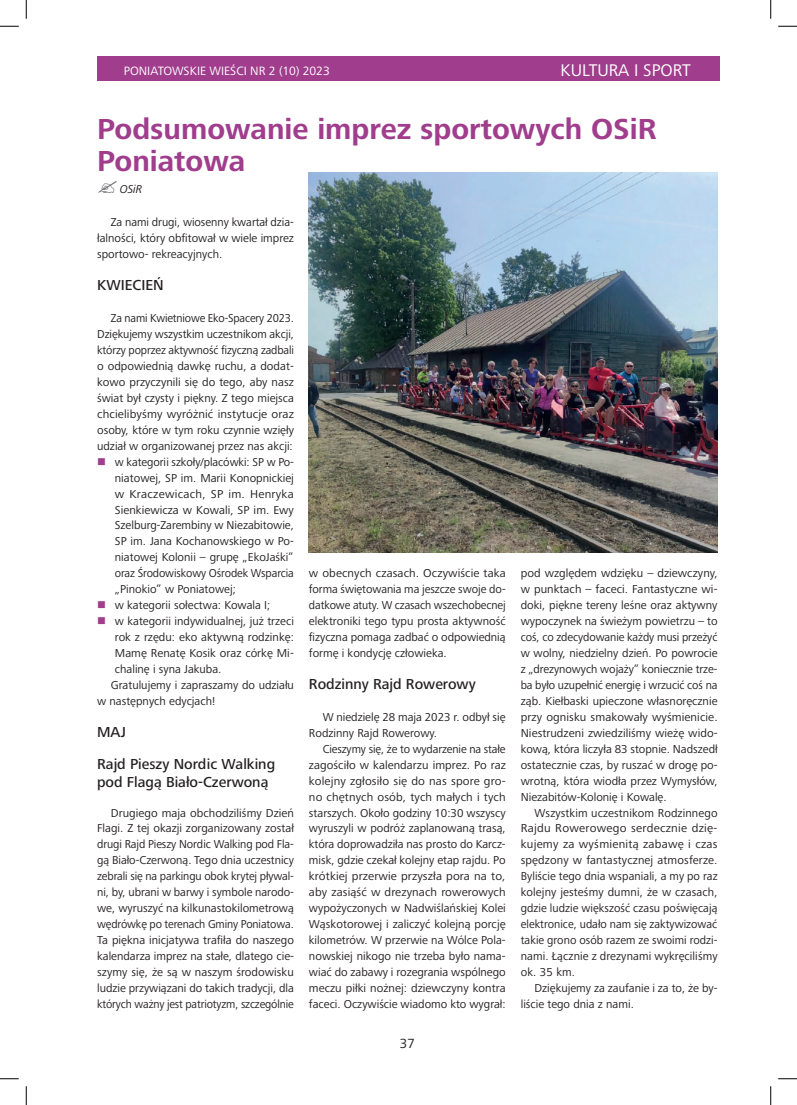
<style>
.page{position:relative;width:797px;height:1105px;background:#fff}
.page>*{position:absolute;margin:0;border:0;box-sizing:border-box;transform-origin:0 0}
.t1{font:700 30px/32.5px "Frutiger Next";color:#a03d8c}
.t2{font:17.5px "Frutiger Next";color:#fff}
.t3{font:500 15px/31.9px "Frutiger Next";color:#231f20}
.t4{font:13.75px "Frutiger Next";color:#231f20}
.t5{font:12.5px "Frutiger Next";color:#fff}
.t6{font:11.88px/16px "Frutiger Next";color:#231f20;text-align:justify}
.t7{font:11.88px "Frutiger Next";color:#231f20;scale:1.04 1}
.t8{font:11.88px "Frutiger Next";color:#231f20;scale:.96 1}
.t9{font:11.88px "Frutiger Next";letter-spacing:.02em;color:#231f20;scale:1.04 1}
.t10{font:italic 11.88px "Frutiger Next";color:#231f20}
</style>
<div class="page">
<img style="left:309px;top:172px;width:408px;height:380px">
<div style="left:97px;top:56px;width:622px;height:25px;background:#a03d8c"></div>
<svg style="left:0;top:25px;width:19px;height:2px"></svg>
<svg style="left:778px;top:25px;width:19px;height:2px"></svg>
<svg style="left:0;top:1078px;width:19px;height:1px"></svg>
<svg style="left:778px;top:1078px;width:19px;height:1px"></svg>
<svg style="left:25px;top:0;width:2px;height:19px"></svg>
<svg style="left:25px;top:1086px;width:2px;height:19px"></svg>
<svg style="left:770px;top:0;width:1px;height:19px"></svg>
<svg style="left:770px;top:1086px;width:1px;height:19px"></svg>
<p class="t5" style="left:124px;top:63px;width:208px">PONIATOWSKIE WIEŚCI NR 2 (10) 2023</p>
<h2 class="t2" style="left:560px;top:60px;width:132px">KULTURA I SPORT</h2>
<h1 class="t1" style="left:97px;top:113px;width:561px">Podsumowanie imprez sportowych OSiR<br>Poniatowa</h1>
<p class="t10" style="left:120px;top:182px;width:24px">OSiR</p>
<p class="t6" style="left:97px;top:214px;width:198px;text-indent:14px">Za nami drugi, wiosenny kwartał dzia&shy;łalności, który obfitował w wiele imprez sportowo- rekreacyjnych.</p>
<p class="t3" style="left:97px;top:269px;width:68px">KWIECIEŃ</p>
<p class="t8" style="left:111px;top:311px;width:192px">Za nami Kwietniowe Eko-Spacery 2023.</p>
<p class="t6" style="left:97px;top:326px;width:198px">Dziękujemy wszystkim uczestnikom akcji,</p>
<p class="t6" style="left:97px;top:342px;width:198px">którzy poprzez aktywność fizyczną zadbali</p>
<p class="t6" style="left:97px;top:358px;width:198px">o odpowiednią dawkę ruchu, a dodat-</p>
<p class="t6" style="left:97px;top:374px;width:198px">kowo przyczynili się do tego, aby nasz</p>
<p class="t6" style="left:97px;top:390px;width:198px">świat był czysty i piękny. Z tego miejsca</p>
<p class="t7" style="left:97px;top:407px;width:191px">chcielibyśmy wyróżnić instytucje oraz</p>
<p class="t6" style="left:97px;top:422px;width:198px">osoby, które w tym roku czynnie wzięły</p>
<p class="t6" style="left:97px;top:438px;width:197px">udział w organizowanej przez nas akcji:</p>
<p class="t6" style="left:115px;top:454px;width:180px">w kategorii szkoły/placówki: SP w Po-</p>
<p class="t6" style="left:115px;top:470px;width:180px">niatowej, SP im. Marii Konopnickiej</p>
<p class="t9" style="left:115px;top:487px;width:174px">w Kraczewicach, SP im. Henryka</p>
<p class="t6" style="left:115px;top:502px;width:181px">Sienkiewicza w Kowali, SP im. Ewy</p>
<p class="t6" style="left:115px;top:517px;width:180px">Szelburg-Zarembiny w Niezabitowie,</p>
<p class="t6" style="left:115px;top:533px;width:180px">SP im. Jana Kochanowskiego w Po-</p>
<p class="t6" style="left:115px;top:549px;width:180px">niatowej Kolonii – grupę „EkoJaśki”</p>
<p class="t6" style="left:115px;top:565px;width:180px">oraz Środowiskowy Ośrodek Wsparcia</p>
<p class="t6" style="left:115px;top:581px;width:122px">„Pinokio” w Poniatowej;</p>
<p class="t6" style="left:115px;top:597px;width:157px">w kategorii sołectwa: Kowala I;</p>
<p class="t6" style="left:115px;top:613px;width:180px">w kategorii indywidualnej, już trzeci</p>
<p class="t6" style="left:115px;top:629px;width:180px">rok z rzędu: eko aktywną rodzinkę:</p>
<p class="t6" style="left:115px;top:645px;width:180px">Mamę Renatę Kosik oraz córkę Mi-</p>
<p class="t6" style="left:115px;top:661px;width:108px">chalinę i syna Jakuba.</p>
<p class="t6" style="left:111px;top:677px;width:184px">Gratulujemy i zapraszamy do udziału</p>
<p class="t6" style="left:97px;top:693px;width:120px">w następnych edycjach!</p>
<p class="t3" style="left:97px;top:716px;width:179px">MAJ<br>Rajd Pieszy Nordic Walking</p>
<p class="t3" style="left:97px;top:766px;width:173px">pod Flagą Biało-Czerwoną</p>
<p class="t6" style="left:97px;top:804px;width:198px;text-indent:14px">Drugiego maja obchodziliśmy Dzień Flagi. Z tej okazji zorganizowany został drugi Rajd Pieszy Nordic Walking pod Fla&shy;gą Biało-Czerwoną. Tego dnia uczestnicy zebrali się na parkingu obok krytej pływal&shy;ni, by, ubrani w barwy i symbole narodo&shy;we, wyruszyć na kilkunastokilometrową wędrówkę po terenach Gminy Poniatowa.<br>Ta piękna inicjatywa trafiła do naszego kalendarza imprez na stałe, dlatego cie&shy;szymy się, że są w naszym środowisku ludzie przywiązani do takich tradycji, dla których ważny jest patriotyzm, szczególnie</p>
<p class="t6" style="left:309px;top:565px;width:198px">w obecnych czasach. Oczywiście taka forma świętowania ma jeszcze swoje do&shy;datkowe atuty. W czasach wszechobecnej elektroniki tego typu prosta aktywność fizyczna pomaga zadbać o odpowiednią formę i kondycję człowieka.</p>
<p class="t3" style="left:309px;top:668px;width:168px">Rodzinny Rajd Rowerowy</p>
<p class="t6" style="left:309px;top:709px;width:198px;text-indent:14px">W niedzielę 28 maja 2023 r. odbył się<br>Rodzinny Rajd Rowerowy.</p>
<p class="t6" style="left:309px;top:741px;width:198px;text-indent:14px">Cieszymy się, że to wydarzenie na stałe zagościło w kalendarzu imprez. Po raz kolejny zgłosiło się do nas spore gro&shy;no chętnych osób, tych małych i tych starszych. Około godziny 10:30 wszyscy wyruszyli w podróż zaplanowaną trasą, która doprowadziła nas prosto do Karcz&shy;misk, gdzie czekał kolejny etap rajdu. Po krótkiej przerwie przyszła pora na to, aby zasiąść w drezynach rowerowych wypożyczonych w Nadwiślańskiej Kolei Wąskotorowej i zaliczyć kolejną porcję kilometrów. W przerwie na Wólce Pola&shy;nowskiej nikogo nie trzeba było nama&shy;wiać do zabawy i rozegrania wspólnego meczu piłki nożnej: dziewczyny kontra faceci. Oczywiście wiadomo kto wygrał:</p>
<p class="t6" style="left:521px;top:565px;width:198px">pod względem wdzięku – dziewczyny, w punktach – faceci. Fantastyczne wi&shy;doki, piękne tereny leśne oraz aktywny wypoczynek na świeżym powietrzu – to coś, co zdecydowanie każdy musi przeżyć w wolny, niedzielny dzień. Po powrocie z „drezynowych wojaży” koniecznie trze&shy;ba było uzupełnić energię i wrzucić coś na ząb. Kiełbaski upieczone własnoręcznie przy ognisku smakowały wyśmienicie.<br>Niestrudzeni zwiedziliśmy wieżę wido&shy;kową, która liczyła 83 stopnie. Nadszedł ostatecznie czas, by ruszać w drogę po&shy;wrotną, która wiodła przez Wymysłów, Niezabitów-Kolonię i Kowalę.</p>
<p class="t6" style="left:521px;top:804px;width:198px;text-indent:14px">Wszystkim uczestnikom Rodzinnego Rajdu Rowerowego serdecznie dzię&shy;kujemy za wyśmienitą zabawę i czas spędzony w fantastycznej atmosferze.<br>Byliście tego dnia wspaniali, a my po raz kolejny jesteśmy dumni, że w czasach, gdzie ludzie większość czasu poświęcają elektronice, udało nam się zaktywizować takie grono osób razem ze swoimi rodzi&shy;nami. Łącznie z drezynami wykręciliśmy ok. 35 km.</p>
<p class="t6" style="left:521px;top:980px;width:198px;text-indent:14px">Dziękujemy za zaufanie i za to, że by&shy;liście tego dnia z nami.</p>
<p class="t4" style="left:400px;top:1036px;width:16px">37</p>
</div>
